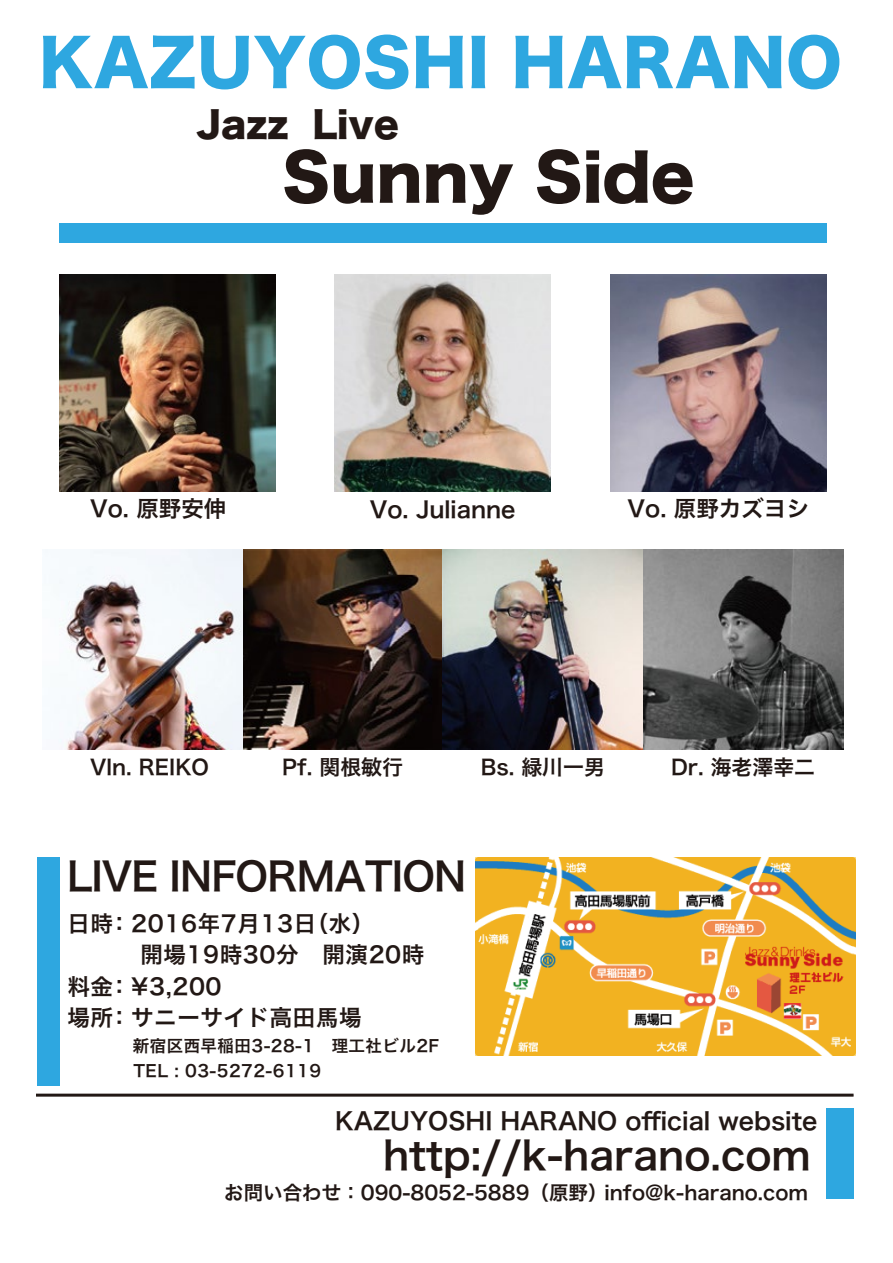
<style>
.page{position:relative;width:893px;height:1263px;background:#fff}
.page>*{position:absolute;margin:0;border:0;box-sizing:border-box;transform-origin:0 0}
.t1{font:63px "Hira Kaku Std N W8";letter-spacing:.01em;color:#2ea7e0}
.t2{font:63px "Hira Kaku Std W8";color:#221815}
.t3{font:39px "Hira Kaku Pro N W6";color:#221815}
.t4{font:39px "Hira Kaku Pro N W6";letter-spacing:-.02em;color:#221815}
.t5{font:36px "Hira Kaku Std W8";color:#221815}
.t6{font:24px "Hira Kaku Pro W6";color:#221815}
.t7{font:22.5px "Hira Kaku Pro W6";letter-spacing:.025em;color:#221815}
.t8{font:22.5px "Hira Kaku Pro W6";color:#221815}
.t9{font:20.85px "Hira Kaku Pro W6";color:#221815}
.t10{font:19.5px "Hira Kaku Pro W6";color:#221815}
.t11{font:19.5px "Hira Kaku Pro N W6";color:#221815}
.t12{font:16.5px/24.8px "Hira Kaku Pro W6";letter-spacing:.025em;color:#221815}
</style>
<div class="page">
<hr style="left:36px;top:1094px;width:818px;height:3px;background:#221815">
<div style="left:826px;top:1109px;width:28px;height:90px;background:#2ea7e0"></div>
<div style="left:37px;top:857px;width:22px;height:228px;background:#2ea7e0"></div>
<div style="left:59px;top:223px;width:767px;height:19px;background:#2ea7e0"></div>
<img style="left:476px;top:857px;width:379px;height:198px">
<img style="left:59px;top:549px;width:784px;height:201px">
<img style="left:610px;top:275px;width:216px;height:216px">
<img style="left:59px;top:275px;width:216px;height:216px">
<img style="left:335px;top:275px;width:216px;height:216px">
<h1 class="t1" style="left:39px;top:28px;width:804px">KAZUYOSHI HARANO</h1>
<h3 class="t5" style="left:196px;top:104px;width:204px">Jazz Live</h3>
<h1 class="t2" style="left:282px;top:142px;width:414px">Sunny Side</h1>
<p class="t7" style="left:90px;top:488px;width:138px">Vo. 原野安伸</p>
<p class="t8" style="left:370px;top:489px;width:147px">Vo. Julianne</p>
<p class="t8" style="left:628px;top:488px;width:183px">Vo. 原野カズヨシ</p>
<p class="t9" style="left:90px;top:748px;width:120px">Vln. REIKO</p>
<p class="t9" style="left:282px;top:748px;width:122px">Pf. 関根敏行</p>
<p class="t9" style="left:481px;top:748px;width:126px">Bs. 緑川一男</p>
<p class="t9" style="left:671px;top:748px;width:145px">Dr. 海老澤幸二</p>
<h2 class="t4" style="left:67px;top:841px;width:401px">LIVE INFORMATION</h2>
<p class="t7" style="left:68px;top:903px;width:308px">日時：2016年7月13日（水）</p>
<p class="t7" style="left:140px;top:934px;width:286px">開場19時30分　開演20時</p>
<p class="t7" style="left:68px;top:966px;width:156px">料金：¥3,200</p>
<p class="t7" style="left:68px;top:997px;width:296px">場所：サニーサイド高田馬場</p>
<p class="t12" style="left:133px;top:1033px;width:308px">新宿区西早稲田3-28-1　理工社ビル2F<br>TEL : 03-5272-6119</p>
<p class="t6" style="left:335px;top:1099px;width:484px">KAZUYOSHI HARANO official website</p>
<h2 class="t3" style="left:383px;top:1120px;width:429px">http://k-harano.com</h2>
<p class="t11" style="left:604px;top:1175px;width:205px">info@k-harano.com</p>
<p class="t10" style="left:224px;top:1175px;width:385px">お問い合わせ：090-8052-5889（原野）</p>
</div>
